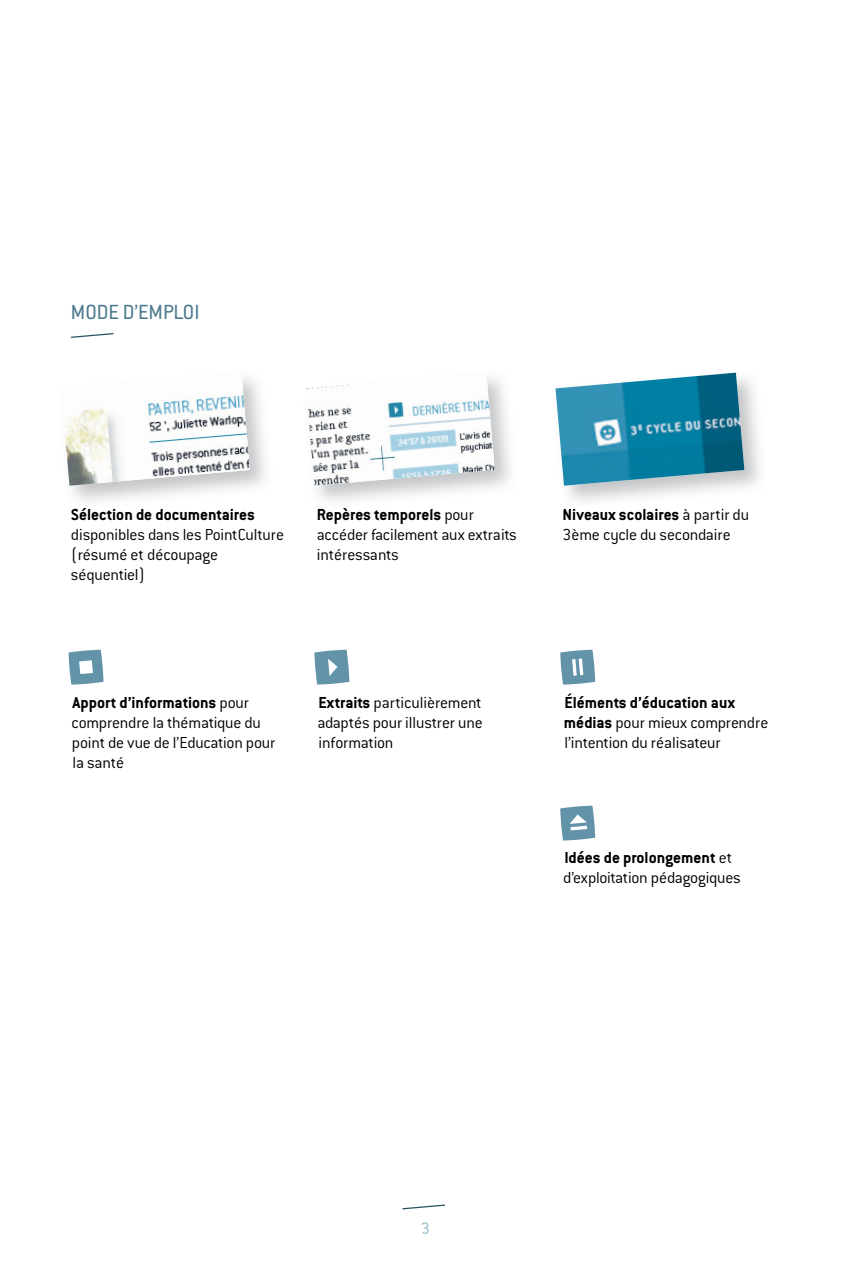
<style>
.page{position:relative;width:851px;height:1276px;background:#fff}
.page>*{position:absolute;margin:0;border:0;box-sizing:border-box;transform-origin:0 0}
.t1{font:22.5px "Conduit ITC Std";color:#4d7b8e}
.t2{font:300 17.5px/20px "Conduit ITC Std";letter-spacing:-.015em;color:#000}
.t3{font:700 17.5px "Conduit ITC Std";color:#000}
.s1{font-weight:700}
</style>
<div class="page">
<svg style="left:69px;top:649px;width:34px;height:35px"></svg>
<svg style="left:314px;top:649px;width:35px;height:35px"></svg>
<svg style="left:560px;top:805px;width:35px;height:35px"></svg>
<svg style="left:560px;top:649px;width:35px;height:35px"></svg>
<svg style="left:71px;top:333px;width:43px;height:5px"></svg>
<img style="left:306px;top:373px;width:188px;height:113px">
<img style="left:563px;top:509px;width:95px;height:1px">
<img style="left:555px;top:373px;width:189px;height:113px">
<img style="left:74px;top:508px;width:159px;height:1px">
<img style="left:61px;top:373px;width:189px;height:113px">
<svg style="left:402px;top:1204px;width:43px;height:6px"></svg>
<p class="t1" style="left:71px;top:298px;width:130px">MODE D’EMPLOI</p>
<p class="t3" style="left:71px;top:504px;width:185px">Sélection de documentaires</p>
<p class="t2" style="left:71px;top:524px;width:215px">disponibles dans les PointCulture (résumé et découpage séquentiel)</p>
<p class="t2" style="left:317px;top:504px;width:202px"><span class="s1">Repères temporels</span> pour accéder facilement aux extraits intéressants</p>
<p class="t2" style="left:72px;top:692px;width:205px"><span class="s1">Apport d’informations</span> pour comprendre la thématique du point de vue de l’education pour la santé</p>
<p class="t2" style="left:317px;top:692px;width:167px;text-align:justify"><span class="s1">Extraits</span> particulièrement adaptés pour illustrer une information</p>
<p class="t2" style="left:562px;top:504px;width:188px"><span class="s1">Niveaux scolaires</span> à partir du<br>3ème cycle du secondaire</p>
<p class="t2" style="left:564px;top:692px;width:206px"><span class="s1">Éléments d’éducation aux médias</span> pour mieux comprendre l’intention du réalisateur</p>
<p class="t2" style="left:563px;top:847px;width:179px"><span class="s1">Idées de prolongement</span> et d’exploitation pédagogiques</p>
</div>
